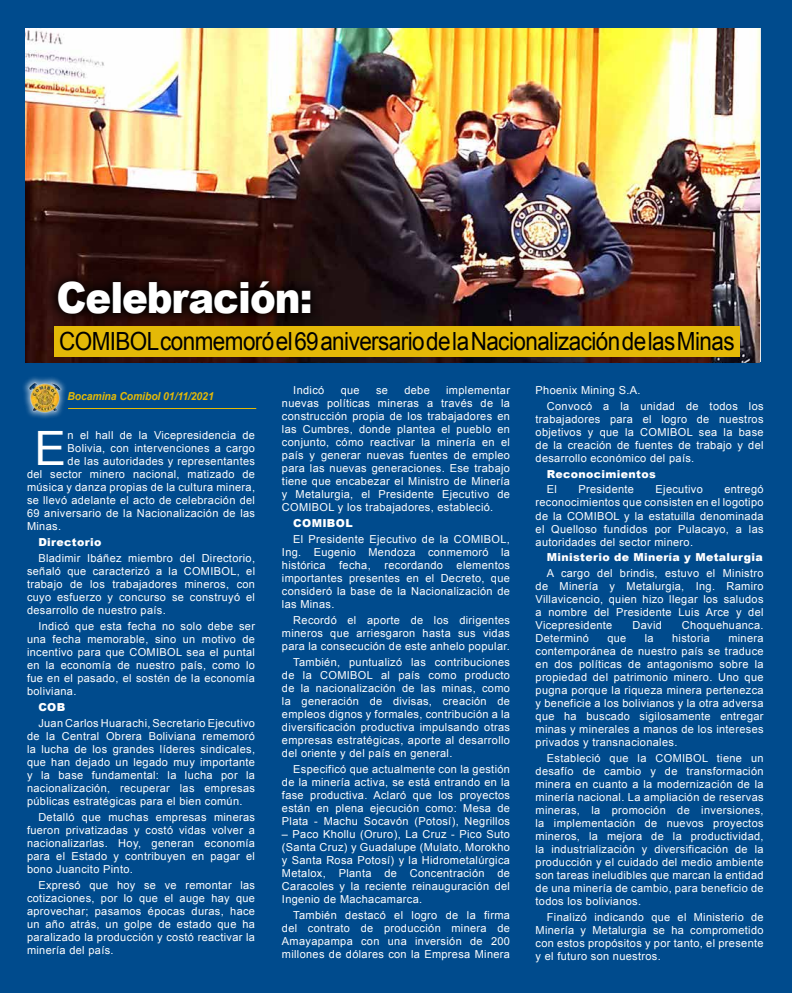
<style>
.page{position:relative;width:792px;height:993px;background:#fff}
.page>*{position:absolute;margin:0;border:0;box-sizing:border-box;transform-origin:0 0}
.t1{font:47.3px "Arial";color:#fff}
.t2{font:900 43px "Arial";letter-spacing:-.025em;color:#fff;scale:.9 1}
.t3{font:25px "Arial";letter-spacing:-.025em;color:#000;scale:.9 1}
.t4{font:11px/13px "Arial";letter-spacing:.03em;color:#fff;text-align:justify}
.t5{font:900 11px "Arial";letter-spacing:.03em;color:#fff}
.t6{font:italic 700 11px "Arial";letter-spacing:-.01em;color:#e4b907;scale:.95 1}
</style>
<div class="page">
<div style="left:0;top:0;width:792px;height:992px;background:#004b8d"></div>
<img style="left:26px;top:28px;width:734px;height:334px">
<hr style="left:68px;top:408px;width:188px;height:1px;background:#e4b907">
<div style="left:21px;top:375px;width:47px;height:45px;background:#fff;opacity:.63"></div>
<img style="left:27px;top:382px;width:34px;height:31px">
<div style="left:54px;top:326px;width:685px;height:31px;background:#e4b907"></div>
<svg style="left:46px;top:270px;width:276px;height:55px;background:#190705"></svg>
<h2 class="t2" style="left:56px;top:266px;width:286px">Celebración:</h2>
<h3 class="t3" style="left:59px;top:325px;width:752px">COMIBOL conmemoró el 69 aniversario de la Nacionalización de las Minas</h3>
<p class="t6" style="left:67px;top:389px;width:156px">Bocamina Comibol 01/11/2021</p>
<h1 class="t1" style="left:35px;top:417px;width:33px">E</h1>
<p class="t4" style="left:68px;top:429px;width:189px">n el hall de la Vicepresidencia de</p>
<p class="t4" style="left:68px;top:442px;width:189px">Bolivia, con intervenciones a cargo</p>
<p class="t4" style="left:68px;top:455px;width:189px">de las autoridades y representantes</p>
<p class="t4" style="left:27px;top:468px;width:230px">del sector minero nacional, matizado de</p>
<p class="t4" style="left:27px;top:481px;width:230px">música y danza propias de la cultura minera,</p>
<p class="t4" style="left:27px;top:494px;width:230px">se llevó adelante el acto de celebración del</p>
<p class="t4" style="left:27px;top:507px;width:230px">69 aniversario de la Nacionalización de las</p>
<p class="t4" style="left:27px;top:520px;width:36px">Minas.</p>
<p class="t5" style="left:38px;top:534px;width:65px">Directorio</p>
<p class="t4" style="left:27px;top:551px;width:230px;text-indent:11px">Bladimir Ibáñez miembro del Directorio, señaló que caracterizó a la COMIBOL, el trabajo de los trabajadores mineros, con cuyo esfuerzo y concurso se construyó el desarrollo de nuestro país.</p>
<p class="t4" style="left:27px;top:619px;width:230px;text-indent:11px">Indicó que esta fecha no solo debe ser una fecha memorable, sino un motivo de incentivo para que COMIBOL sea el puntal en la economía de nuestro país, como lo fue en el pasado, el sostén de la economía boliviana.</p>
<p class="t5" style="left:38px;top:698px;width:28px">COB</p>
<p class="t4" style="left:27px;top:716px;width:230px;text-indent:11px">Juan Carlos Huarachi, Secretario Ejecutivo de la Central Obrera Boliviana rememoró la lucha de los grandes líderes sindicales, que han dejado un legado muy importante y la base fundamental: la lucha por la nacionalización, recuperar las empresas públicas estratégicas para el bien común.</p>
<p class="t4" style="left:27px;top:810px;width:230px;text-indent:11px">Detalló que muchas empresas mineras fueron privatizadas y costó vidas volver a nacionalizarlas. Hoy, generan economía para el Estado y contribuyen en pagar el bono Juancito Pinto.</p>
<p class="t4" style="left:27px;top:878px;width:230px;text-indent:11px">Expresó que hoy se ve remontar las cotizaciones, por lo que el auge hay que aprovechar; pasamos épocas duras, hace un año atrás, un golpe de estado que ha paralizado la producción y costó reactivar la minería del país.</p>
<p class="t4" style="left:293px;top:383px;width:32px">Indicó</p>
<p class="t4" style="left:341px;top:383px;width:21px">que</p>
<p class="t4" style="left:376px;top:383px;width:13px">se</p>
<p class="t4" style="left:404px;top:383px;width:27px">debe</p>
<p class="t4" style="left:282px;top:383px;width:230px;text-indent:164px">implementar nuevas políticas mineras a través de la construcción propia de los trabajadores en las Cumbres, donde plantea el pueblo en conjunto, cómo reactivar la minería en el país y generar nuevas fuentes de empleo para las nuevas generaciones. Ese trabajo tiene que encabezar el Ministro de Minería y Metalurgia, el Presidente Ejecutivo de COMIBOL y los trabajadores, estableció.</p>
<p class="t5" style="left:293px;top:515px;width:61px">COMIBOL</p>
<p class="t4" style="left:282px;top:532px;width:230px;text-indent:11px">El Presidente Ejecutivo de la COMIBOL, Ing. Eugenio Mendoza conmemoró la histórica fecha, recordando elementos importantes presentes en el Decreto, que consideró la base de la Nacionalización de las Minas.</p>
<p class="t4" style="left:282px;top:613px;width:230px;text-indent:11px">Recordó el aporte de los dirigentes mineros que arriesgaron hasta sus vidas para la consecución de este anhelo popular.</p>
<p class="t4" style="left:282px;top:655px;width:230px;text-indent:11px">También, puntualizó las contribuciones de la COMIBOL al país como producto de la nacionalización de las minas, como la generación de divisas, creación de empleos dignos y formales, contribución a la diversificación productiva impulsando otras empresas estratégicas, aporte al desarrollo del oriente y del país en general.</p>
<p class="t4" style="left:282px;top:762px;width:230px;text-indent:11px">Especificó que actualmente con la gestión de la minería activa, se está entrando en la fase productiva. Aclaró que los proyectos están en plena ejecución como: Mesa de Plata - Machu Socavón (Potosí), Negrillos</p>
<p class="t4" style="left:282px;top:827px;width:230px">– Paco Khollu (Oruro), La Cruz - Pico Suto (Santa Cruz) y Guadalupe (Mulato, Morokho y Santa Rosa Potosí) y la Hidrometalúrgica Metalox, Planta de Concentración de Caracoles y la reciente reinauguración del Ingenio de Machacamarca.</p>
<p class="t4" style="left:282px;top:907px;width:230px;text-indent:11px">También destacó el logro de la firma del contrato de producción minera de Amayapampa con una inversión de 200 millones de dólares con la Empresa Minera</p>
<p class="t4" style="left:547px;top:382px;width:218px;line-height:15.8px;text-indent:-11px">Phoenix Mining S.A.<br>Convocó a la unidad de todos los</p>
<p class="t4" style="left:536px;top:412px;width:230px">trabajadores para el logro de nuestros objetivos y que la COMIBOL sea la base de la creación de fuentes de trabajo y del desarrollo económico del país.</p>
<p class="t5" style="left:547px;top:465px;width:110px">Reconocimientos</p>
<p class="t4" style="left:547px;top:483px;width:12px">El</p>
<p class="t4" style="left:579px;top:483px;width:57px">Presidente</p>
<p class="t4" style="left:656px;top:483px;width:49px">Ejecutivo</p>
<p class="t4" style="left:536px;top:483px;width:230px;text-indent:189px">entregó reconocimientos que consisten en el logotipo de la COMIBOL y la estatuilla denominada el Quelloso fundidos por Pulacayo, a las autoridades del sector minero.</p>
<p class="t5" style="left:547px;top:549px;width:217px">Ministerio de Minería y Metalurgia</p>
<p class="t4" style="left:536px;top:566px;width:230px;text-indent:11px">A cargo del brindis, estuvo el Ministro de Minería y Metalurgia, Ing. Ramiro Villavicencio, quien hizo llegar los saludos a nombre del Presidente Luis Arce y del Vicepresidente</p>
<p class="t4" style="left:632px;top:618px;width:31px">David</p>
<p class="t4" style="left:682px;top:618px;width:83px">Choquehuanca.</p>
<p class="t4" style="left:536px;top:632px;width:55px">Determinó</p>
<p class="t4" style="left:607px;top:632px;width:21px">que</p>
<p class="t4" style="left:645px;top:632px;width:10px">la</p>
<p class="t4" style="left:672px;top:632px;width:39px">historia</p>
<p class="t4" style="left:536px;top:632px;width:230px;text-indent:193px">minera contemporánea de nuestro país se traduce en dos políticas de antagonismo sobre la propiedad del patrimonio minero. Uno que pugna porque la riqueza minera pertenezca y beneficie a los bolivianos y la otra adversa que ha buscado sigilosamente entregar minas y minerales a manos de los intereses privados y transnacionales.</p>
<p class="t4" style="left:536px;top:751px;width:230px;text-indent:11px">Estableció que la COMIBOL tiene un desafío de cambio y de transformación minera en cuanto a la modernización de la minería nacional. La ampliación de reservas mineras, la promoción de inversiones, la implementación de nuevos proyectos mineros, la mejora de la productividad, la industrialización y diversificación de la producción y el cuidado del medio ambiente son tareas ineludibles que marcan la entidad de una minería de cambio, para beneficio de todos los bolivianos.</p>
<p class="t4" style="left:536px;top:910px;width:230px;text-indent:11px">Finalizó indicando que el Ministerio de Minería y Metalurgia se ha comprometido con estos propósitos y por tanto, el presente y el futuro son nuestros.</p>
</div>
